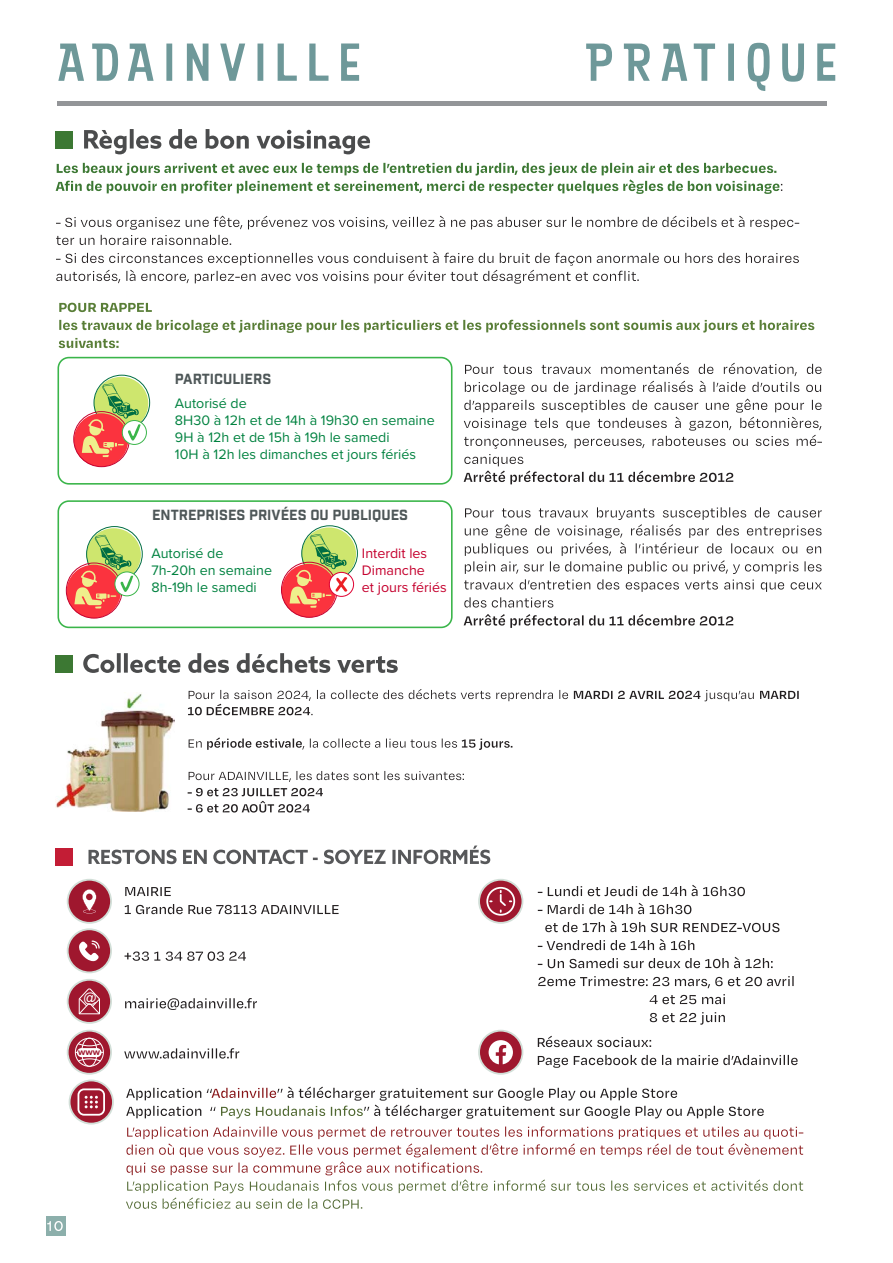
<style>
.page{position:relative;width:893px;height:1263px;background:#fff}
.page>*{position:absolute;margin:0;border:0;box-sizing:border-box;transform-origin:0 0}
.t1{font:14.25px/17.1px "Proxima Nova";color:#008240}
.t2{font:14.25px "Industry Inc Base";color:#4e5758}
.t3{font:14.25px/17.1px "Proxima Nova";color:#c5002e}
.t4{font:13.05px "Arial";color:#fff}
.t5{font:700 9.6px "Proxima Nova";color:#9f172e}
</style>
<div class="page">
<div style="left:46px;top:1216px;width:19px;height:19px;background:#8cafab"></div>
<div style="left:57px;top:101px;width:770px;height:5px;background:#939598"></div>
<svg style="left:47px;top:1221px;width:16px;height:10px"></svg>
<div style="left:68px;top:880px;width:43px;height:43px;background:#9f172e;border-radius:50%"></div>
<div style="left:67px;top:879px;width:45px;height:45px;border:2px solid #d2dfd8;border-radius:50%"></div>
<svg style="left:82px;top:889px;width:14px;height:24px"></svg>
<svg style="left:125px;top:904px;width:214px;height:10px"></svg>
<svg style="left:125px;top:887px;width:46px;height:9px"></svg>
<div style="left:68px;top:929px;width:43px;height:43px;background:#9f172e;border-radius:50%"></div>
<div style="left:67px;top:928px;width:45px;height:45px;border:2px solid #d2dfd8;border-radius:50%"></div>
<svg style="left:79px;top:940px;width:21px;height:21px"></svg>
<svg style="left:125px;top:951px;width:121px;height:10px"></svg>
<div style="left:68px;top:980px;width:43px;height:43px;background:#9f172e;border-radius:50%"></div>
<div style="left:67px;top:979px;width:45px;height:45px;border:2px solid #d2dfd8;border-radius:50%"></div>
<svg style="left:78px;top:989px;width:22px;height:26px"></svg>
<svg style="left:125px;top:998px;width:132px;height:12px"></svg>
<svg style="left:68px;top:1031px;width:43px;height:43px"></svg>
<div style="left:67px;top:1030px;width:45px;height:45px;border:2px solid #d2dfd8;border-radius:50%"></div>
<div style="left:75px;top:1038px;width:29px;height:28px;border:1px solid #fff;border-radius:50%"></div>
<div style="left:81px;top:1038px;width:16px;height:28px;border:1px solid #fff;border-radius:50%"></div>
<svg style="left:78px;top:1043px;width:23px;height:3px"></svg>
<svg style="left:75px;top:1052px;width:28px;height:10px"></svg>
<div style="left:77px;top:1048px;width:25px;height:9px;background:#fff;border-radius:4px"></div>
<svg style="left:124px;top:1048px;width:115px;height:10px"></svg>
<svg style="left:479px;top:880px;width:43px;height:43px"></svg>
<div style="left:478px;top:879px;width:45px;height:45px;border:2px solid #d2dfd8;border-radius:50%"></div>
<div style="left:486px;top:887px;width:29px;height:29px;border:2px solid #fff;border-radius:50%"></div>
<svg style="left:499px;top:891px;width:12px;height:21px"></svg>
<svg style="left:650px;top:1012px;width:75px;height:13px"></svg>
<svg style="left:650px;top:994px;width:75px;height:10px"></svg>
<svg style="left:538px;top:976px;width:256px;height:12px"></svg>
<svg style="left:538px;top:957px;width:235px;height:11px"></svg>
<svg style="left:538px;top:939px;width:156px;height:11px"></svg>
<svg style="left:545px;top:921px;width:234px;height:11px"></svg>
<svg style="left:538px;top:903px;width:153px;height:11px"></svg>
<svg style="left:538px;top:885px;width:207px;height:11px"></svg>
<svg style="left:70px;top:1080px;width:43px;height:43px"></svg>
<div style="left:69px;top:1079px;width:45px;height:45px;border:2px solid #d2dfd8;border-radius:50%"></div>
<svg style="left:85px;top:1096px;width:13px;height:12px"></svg>
<div style="left:78px;top:1088px;width:27px;height:27px;border:2px solid #fff;border-radius:6px"></div>
<svg style="left:126px;top:1086px;width:638px;height:33px"></svg>
<div style="left:479px;top:1031px;width:43px;height:43px;background:#9f172e;border-radius:50%"></div>
<div style="left:478px;top:1030px;width:45px;height:45px;border:2px solid #d2dfd8;border-radius:50%"></div>
<svg style="left:489px;top:1040px;width:24px;height:24px"></svg>
<svg style="left:538px;top:1055px;width:260px;height:13px"></svg>
<svg style="left:538px;top:1036px;width:113px;height:11px"></svg>
<div style="left:56px;top:849px;width:17px;height:17px;background:#c31d35"></div>
<svg style="left:89px;top:845px;width:401px;height:19px"></svg>
<svg style="left:126px;top:1126px;width:677px;height:83px"></svg>
<svg style="left:83px;top:653px;width:315px;height:20px"></svg>
<div style="left:56px;top:656px;width:17px;height:17px;background:#3c7833"></div>
<svg style="left:188px;top:788px;width:135px;height:24px"></svg>
<svg style="left:189px;top:771px;width:275px;height:11px"></svg>
<svg style="left:189px;top:737px;width:323px;height:13px"></svg>
<svg style="left:188px;top:689px;width:611px;height:26px"></svg>
<img style="left:56px;top:693px;width:119px;height:118px">
<svg style="left:84px;top:129px;width:286px;height:25px"></svg>
<div style="left:56px;top:131px;width:17px;height:17px;background:#3c7833"></div>
<svg style="left:59px;top:320px;width:755px;height:28px"></svg>
<svg style="left:59px;top:303px;width:93px;height:9px"></svg>
<div style="left:57px;top:357px;width:395px;height:128px;border:2px solid #3ab54a;border-radius:11px"></div>
<div style="left:94px;top:377px;width:54px;height:53px;background:#cee66e;border-radius:50%"></div>
<div style="left:74px;top:413px;width:54px;height:54px;background:#fb333e;border-radius:50%"></div>
<div style="left:122px;top:420px;width:25px;height:25px;border:1px solid #3ab54a;border-radius:50%"></div>
<svg style="left:82px;top:383px;width:59px;height:74px"></svg>
<div style="left:57px;top:500px;width:396px;height:128px;border:2px solid #3ab54a;border-radius:11px"></div>
<div style="left:302px;top:527px;width:54px;height:54px;background:#cee66e;border-radius:50%"></div>
<div style="left:282px;top:564px;width:54px;height:53px;background:#fb333e;border-radius:50%"></div>
<svg style="left:329px;top:572px;width:25px;height:24px"></svg>
<div style="left:329px;top:572px;width:25px;height:25px;border:1px solid #df0031;border-radius:50%"></div>
<svg style="left:290px;top:534px;width:57px;height:74px"></svg>
<div style="left:87px;top:528px;width:54px;height:54px;background:#cee66e;border-radius:50%"></div>
<div style="left:67px;top:565px;width:54px;height:53px;background:#fb333e;border-radius:50%"></div>
<div style="left:114px;top:571px;width:25px;height:25px;border:1px solid #3ab54a;border-radius:50%"></div>
<svg style="left:74px;top:535px;width:59px;height:74px"></svg>
<svg style="left:464px;top:363px;width:358px;height:121px"></svg>
<svg style="left:464px;top:614px;width:269px;height:14px"></svg>
<svg style="left:464px;top:507px;width:358px;height:101px"></svg>
<svg style="left:58px;top:43px;width:301px;height:38px"></svg>
<svg style="left:586px;top:43px;width:249px;height:48px"></svg>
<svg style="left:56px;top:252px;width:743px;height:32px"></svg>
<svg style="left:56px;top:216px;width:743px;height:29px"></svg>
<svg style="left:56px;top:163px;width:726px;height:31px"></svg>
<p class="t2" style="left:175px;top:371px;width:98px">PARTICULIERS</p>
<p class="t1" style="left:175px;top:394px;width:261px">Autorisé de<br>8H30 à 12h et de 14h à 19h30 en semaine<br>9H à 12h et de 15h à 19h le samedi<br>10H à 12h les dimanches et jours fériés</p>
<p class="t2" style="left:152px;top:506px;width:258px">ENTREPRISES PRIVÉES OU PUBLIQUES</p>
<p class="t3" style="left:362px;top:544px;width:86px">Interdit les<br>Dimanche<br>et jours fériés</p>
<p class="t1" style="left:152px;top:544px;width:122px">Autorisé de<br>7h-20h en semaine<br>8h-19h le samedi</p>
<p class="t4" style="left:84px;top:988px;width:15px">@</p>
<p class="t5" style="left:78px;top:1046px;width:23px">www</p>
</div>
